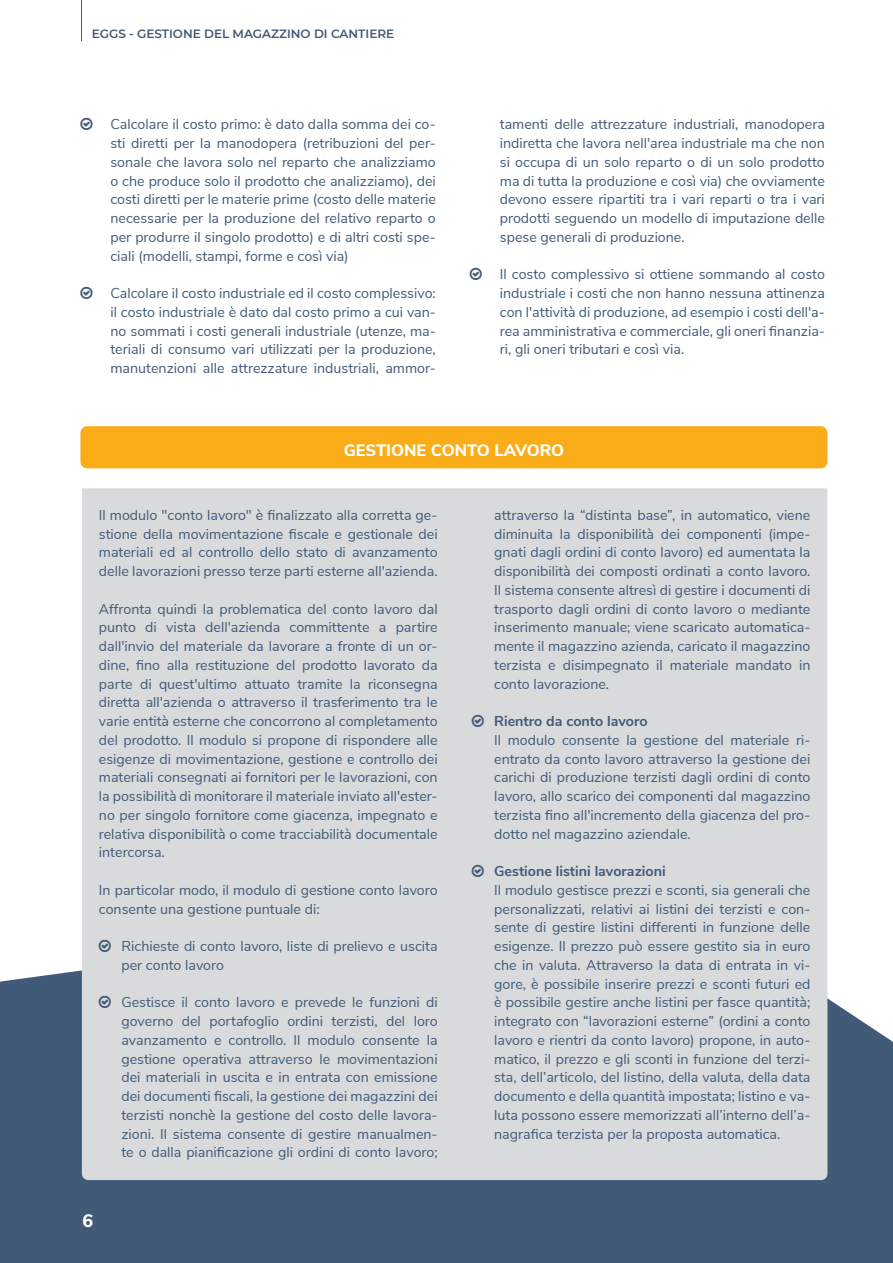
<style>
.page{position:relative;width:893px;height:1263px;background:#fff}
.page>*{position:absolute;margin:0;border:0;box-sizing:border-box;transform-origin:0 0}
.t1{font:800 18px "Nunito Sans";color:#fff}
.t2{font:800 16.5px "Nunito Sans";color:#fff}
.t3{font:14.25px/18.8px "Nunito Sans";color:#415a77;text-align:justify}
.t4{font:700 14.25px "Nunito Sans";color:#415a77}
.t5{font:600 12px "Montserrat";color:#415a77}
</style>
<div class="page">
<hr style="left:81px;top:0;width:1px;height:41px;background:#415a77">
<svg style="left:0;top:891px;width:893px;height:372px;background:#5a6f89"></svg>
<div style="left:82px;top:488px;width:745px;height:692px;background:#d9dadc"></div>
<div style="left:80px;top:426px;width:747px;height:42px;background:#faad19;border-radius:7px"></div>
<svg style="left:99px;top:940px;width:12px;height:12px"></svg>
<svg style="left:99px;top:996px;width:12px;height:12px"></svg>
<svg style="left:472px;top:715px;width:12px;height:12px"></svg>
<svg style="left:472px;top:865px;width:12px;height:12px"></svg>
<p class="t5" style="left:92px;top:25px;width:304px">EGGS - GESTIONE DEL MAGAZZINO DI CANTIERE</p>
<p class="t3" style="left:110px;top:114px;width:327px">Calcolare il costo primo: è dato dalla somma dei co&shy;sti diretti per la manodopera (retribuzioni del per&shy;sonale che lavora solo nel reparto che analizziamo o che produce solo il prodotto che analizziamo), dei costi diretti per le materie prime (costo delle materie necessarie per la produzione del relativo reparto o per produrre il singolo prodotto) e di altri costi spe&shy;ciali (modelli, stampi, forme e così via)</p>
<p class="t3" style="left:110px;top:283px;width:327px">Calcolare il costo industriale ed il costo complessivo: il costo industriale è dato dal costo primo a cui van&shy;no sommati i costi generali industriale (utenze, ma&shy;teriali di consumo vari utilizzati per la produzione, manutenzioni alle attrezzature industriali, ammor-</p>
<p class="t3" style="left:500px;top:114px;width:327px">tamenti delle attrezzature industriali, manodopera indiretta che lavora nell'area industriale ma che non si occupa di un solo reparto o di un solo prodotto ma di tutta la produzione e così via) che ovviamente devono essere ripartiti tra i vari reparti o tra i vari prodotti seguendo un modello di imputazione delle spese generali di produzione.</p>
<p class="t3" style="left:500px;top:264px;width:327px">Il costo complessivo si ottiene sommando al costo industriale i costi che non hanno nessuna attinenza con l'attività di produzione, ad esempio i costi dell'a&shy;rea amministrativa e commerciale, gli oneri finanzia&shy;ri, gli oneri tributari e così via.</p>
<p class="t2" style="left:344px;top:438px;width:222px">GESTIONE CONTO LAVORO</p>
<p class="t3" style="left:99px;top:504px;width:340px">Il modulo "conto lavoro" è finalizzato alla corretta ge&shy;stione della movimentazione fiscale e gestionale dei materiali ed al controllo dello stato di avanzamento delle lavorazioni presso terze parti esterne all'azienda.</p>
<p class="t3" style="left:99px;top:598px;width:340px">Affronta quindi la problematica del conto lavoro dal punto di vista dell'azienda committente a partire dall'invio del materiale da lavorare a fronte di un or&shy;dine, fino alla restituzione del prodotto lavorato da parte di quest'ultimo attuato tramite la riconsegna diretta all'azienda o attraverso il trasferimento tra le varie entità esterne che concorrono al completamento del prodotto. Il modulo si propone di rispondere alle esigenze di movimentazione, gestione e controllo dei materiali consegnati ai fornitori per le lavorazioni, con la possibilità di monitorare il materiale inviato all'ester&shy;no per singolo fornitore come giacenza, impegnato e relativa disponibilità o come tracciabilità documentale intercorsa.</p>
<p class="t3" style="left:99px;top:879px;width:340px">In particolar modo, il modulo di gestione conto lavoro consente una gestione puntuale di:</p>
<p class="t3" style="left:121px;top:936px;width:318px">Richieste di conto lavoro, liste di prelievo e uscita per conto lavoro</p>
<p class="t3" style="left:121px;top:992px;width:318px">Gestisce il conto lavoro e prevede le funzioni di governo del portafoglio ordini terzisti, del loro avanzamento e controllo. Il modulo consente la gestione operativa attraverso le movimentazioni dei materiali in uscita e in entrata con emissione dei documenti fiscali, la gestione dei magazzini dei terzisti nonchè la gestione del costo delle lavora&shy;zioni. Il sistema consente di gestire manualmen&shy;te o dalla pianificazione gli ordini di conto lavoro;</p>
<p class="t1" style="left:82px;top:1208px;width:12px">6</p>
<p class="t3" style="left:494px;top:504px;width:318px">attraverso la “distinta base”, in automatico, viene diminuita la disponibilità dei componenti (impe&shy;gnati dagli ordini di conto lavoro) ed aumentata la disponibilità dei composti ordinati a conto lavoro.<br>Il sistema consente altresì di gestire i documenti di trasporto dagli ordini di conto lavoro o mediante inserimento manuale; viene scaricato automatica&shy;mente il magazzino azienda, caricato il magazzino terzista e disimpegnato il materiale mandato in conto lavorazione.</p>
<p class="t4" style="left:494px;top:711px;width:155px">Rientro da conto lavoro</p>
<p class="t3" style="left:494px;top:729px;width:318px">Il modulo consente la gestione del materiale ri&shy;entrato da conto lavoro attraverso la gestione dei carichi di produzione terzisti dagli ordini di conto lavoro, allo scarico dei componenti dal magazzino terzista fino all'incremento della giacenza del pro&shy;dotto nel magazzino aziendale.</p>
<p class="t4" style="left:494px;top:861px;width:173px">Gestione listini lavorazioni</p>
<p class="t3" style="left:494px;top:879px;width:318px">Il modulo gestisce prezzi e sconti, sia generali che personalizzati, relativi ai listini dei terzisti e con&shy;sente di gestire listini differenti in funzione delle esigenze. Il prezzo può essere gestito sia in euro che in valuta. Attraverso la data di entrata in vi&shy;gore, è possibile inserire prezzi e sconti futuri ed è possibile gestire anche listini per fasce quantità; integrato con “lavorazioni esterne” (ordini a conto lavoro e rientri da conto lavoro) propone, in auto&shy;matico, il prezzo e gli sconti in funzione del terzi&shy;sta, dell’articolo, del listino, della valuta, della data documento e della quantità impostata; listino e va&shy;luta possono essere memorizzati all’interno dell’a&shy;nagrafica terzista per la proposta automatica.</p>
</div>
